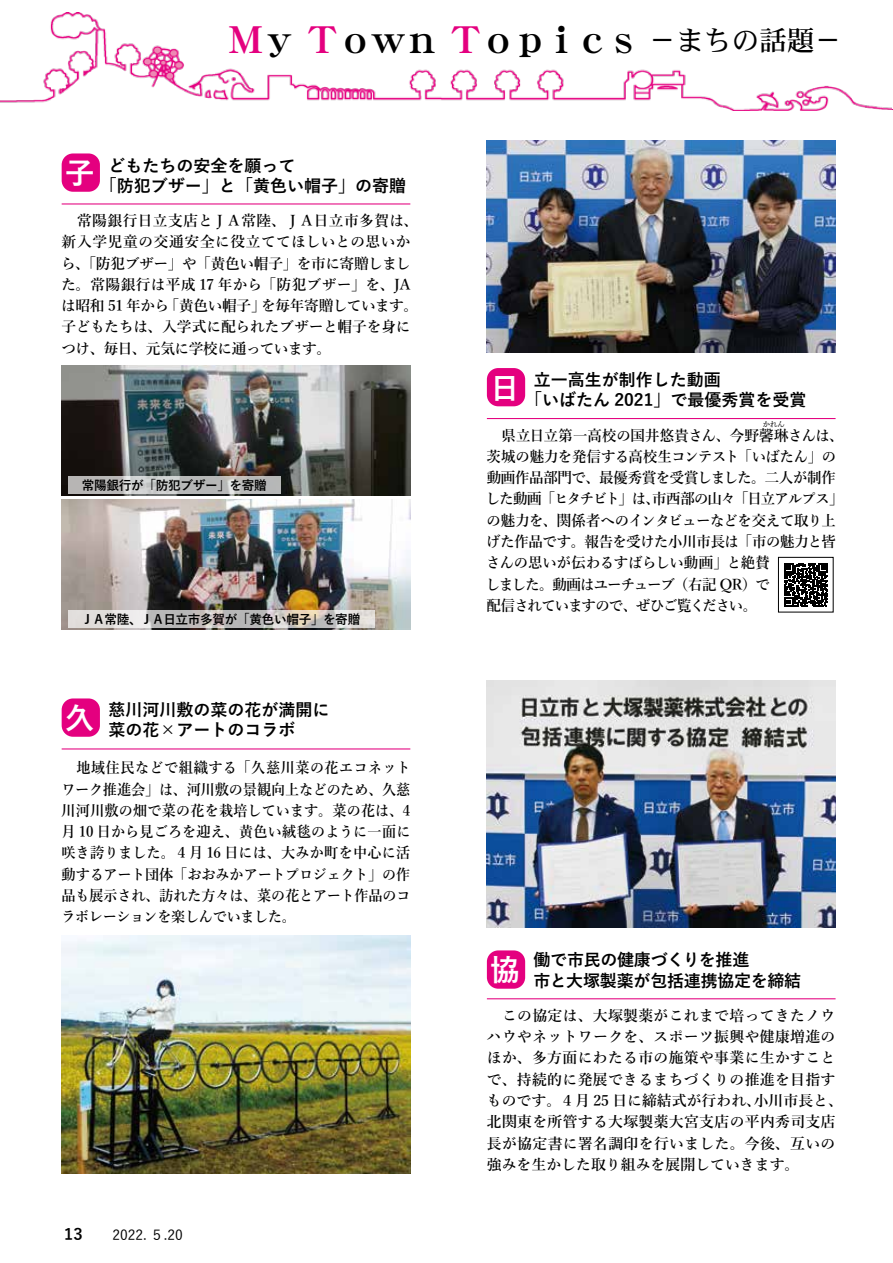
<style>
.page{position:relative;width:893px;height:1263px;background:#fff}
.page>*{position:absolute;margin:0;border:0;box-sizing:border-box;transform-origin:0 0}
.t1{font:37.2px "DFHS Mincho W9 WINP RKSJ H";letter-spacing:-.12em;color:#000}
.t2{font:700 37.2px "Yu Gothic";color:#000;scale:.8 1}
.t3{font:700 29.7px "Yu Gothic";color:#fff}
.t4{font:27.6px "DFHS Mincho W5 WINP RKSJ H";color:#000}
.t5{font:700 16.95px "Yu Gothic";color:#000}
.t6{font:700 16.95px "Yu Gothic";letter-spacing:-.02em;color:#000}
.t7{font:700 15.9px "Yu Gothic";color:#000}
.t8{font:600 14.85px/21.3px "Yu Mincho";letter-spacing:.02em;color:#000}
.t9{font:600 14.85px/21.3px "Yu Mincho";letter-spacing:-.005em;color:#000;text-align:justify;scale:.95 1}
.t10{font:600 14.85px/21.3px "Yu Mincho";letter-spacing:-.035em;color:#000}
.t11{font:600 14.85px/21.3px "Yu Mincho";letter-spacing:-.025em;color:#000}
.t12{font:600 14.85px "Yu Mincho";letter-spacing:-.005em;color:#000}
.t13{font:600 14.85px "Yu Mincho";letter-spacing:-.03em;color:#000}
.t14{font:600 14.85px "Yu Mincho";letter-spacing:.035em;color:#000}
.t15{font:600 14.85px "Yu Mincho";letter-spacing:-.04em;color:#000}
.t16{font:500 13.8px "Yu Gothic";color:#000}
.t17{font:700 12.75px "Yu Gothic";letter-spacing:-.025em;color:#000}
.t18{font:600 7.5px "Yu Mincho";color:#000}
.s1{color:#e4007f}
.s2{font-family:"Yu Gothic";font-weight:700}
.s3{font-size:29.7px;color:#fff}
</style>
<div class="page">
<img style="left:0;top:13px;width:892px;height:98px">
<hr style="left:62px;top:203px;width:348px;height:1px;background:#e4007f">
<div style="left:62px;top:153px;width:38px;height:39px;background:#e4007f;border-radius:11px"></div>
<hr style="left:487px;top:418px;width:349px;height:1px;background:#e4007f">
<div style="left:487px;top:368px;width:38px;height:38px;background:#e4007f;border-radius:11px"></div>
<hr style="left:487px;top:998px;width:349px;height:1px;background:#e4007f">
<div style="left:487px;top:950px;width:38px;height:39px;background:#e4007f;border-radius:11px"></div>
<hr style="left:62px;top:748px;width:348px;height:1px;background:#e4007f">
<div style="left:62px;top:698px;width:38px;height:39px;background:#e4007f;border-radius:11px"></div>
<img style="left:487px;top:140px;width:349px;height:213px">
<img style="left:62px;top:935px;width:348px;height:239px">
<img style="left:487px;top:680px;width:349px;height:247px">
<img style="left:62px;top:366px;width:348px;height:129px">
<img style="left:62px;top:500px;width:348px;height:129px">
<svg style="left:68px;top:476px;width:213px;height:17px;background:#bfbfbe"></svg>
<svg style="left:68px;top:610px;width:306px;height:17px;background:#d2cecb"></svg>
<svg style="left:784px;top:563px;width:44px;height:44px"></svg>
<div style="left:778px;top:557px;width:55px;height:55px;border:1px solid #000"></div>
<h1 class="t1" style="left:227px;top:21px;width:452px"><span class="s1">Ｍ</span>ｙ<span class="s1">Ｔ</span>ｏｗｎ<span class="s1">Ｔ</span>ｏｐｉｃｓ<span class="s2">－</span></h1>
<h3 class="t4" style="left:676px;top:26px;width:140px">まちの話題</h3>
<h1 class="t2" style="left:813px;top:20px;width:39px">－</h1>
<p class="t5" style="left:65px;top:156px;width:232px"><span class="s3">子</span> どもたちの安全を願って</p>
<p class="t5" style="left:100px;top:176px;width:308px">「防犯ブザー」と「黄色い帽子」の寄贈</p>
<p class="t8" style="left:62px;top:210px;width:358px">　常陽銀行日立支店とＪＡ常陸、ＪＡ日立市多賀は、</p>
<p class="t14" style="left:62px;top:234px;width:350px">新入学児童の交通安全に役立ててほしいとの思いか</p>
<p class="t13" style="left:61px;top:255px;width:351px">ら、「防犯ブザー」や「黄色い帽子」を市に寄贈しまし</p>
<p class="t8" style="left:61px;top:274px;width:350px">た。常陽銀行は平成 17 年から「防犯ブザー」を、JA</p>
<p class="t15" style="left:261px;top:297px;width:159px">を毎年寄贈しています。</p>
<p class="t12" style="left:165px;top:297px;width:103px">「黄色い帽子」</p>
<p class="t11" style="left:61px;top:295px;width:351px">は昭和 51 年から<br>子どもたちは、入学式に配られたブザーと帽子を身につけ、毎日、元気に学校に通っています。</p>
<p class="t17" style="left:82px;top:478px;width:186px">常陽銀行が「防犯ブザー」を寄贈</p>
<p class="t17" style="left:81px;top:612px;width:281px">ＪＡ常陸、ＪＡ日立市多賀が「黄色い帽子」を寄贈</p>
<p class="t5" style="left:65px;top:700px;width:266px"><span class="s3">久</span> 慈川河川敷の菜の花が満開に</p>
<p class="t5" style="left:108px;top:720px;width:189px">菜の花×アートのコラボ</p>
<p class="t9" style="left:61px;top:757px;width:369px">　地域住民などで組織する「久慈川菜の花エコネットワーク推進会」は、河川敷の景観向上などのため、久慈川河川敷の畑で菜の花を栽培しています。菜の花は、4月 10 日から見ごろを迎え、黄色い絨毯のように一面に咲き誇りました。４月 16 日には、大みか町を中心に活動するアート団体「おおみかアートプロジェクト」の作品も展示され、訪れた方々は、菜の花とアート作品のコラボレーションを楽しんでいました。</p>
<p class="t7" style="left:64px;top:1225px;width:20px">13</p>
<p class="t16" style="left:112px;top:1222px;width:72px">2022. ５.20</p>
<p class="t5" style="left:490px;top:370px;width:232px"><span class="s3">日</span> 立一高生が制作した動画</p>
<p class="t5" style="left:525px;top:390px;width:283px">「いばたん 2021」で最優秀賞を受賞</p>
<p class="t18" style="left:763px;top:420px;width:24px">かれん</p>
<p class="t10" style="left:486px;top:446px;width:359px">茨城の魅力を発信する高校生コンテスト「いばたん」の動画作品部門で、最優秀賞を受賞しました。二人が制作した動画「ヒタチビト」は市西部の山々「日立アルプス「</p>
<p class="t10" style="left:486px;top:489px;width:351px;text-indent:159px">、<br>の魅力を、関係者へのインタビューなどを交えて取り上げた作品です。報告を受けた小川市長は「市の魅力と皆さんの思いが伝わるすばらしい動画」と絶賛<br>しました。動画はユーチューブ（右記 QR）で<br>配信されていますので、ぜひご覧ください。</p>
<p class="t12" style="left:487px;top:427px;width:358px">　県立日立第一高校の国井悠貴さん、今野馨琳さんは、</p>
<h2 class="t3" style="left:490px;top:953px;width:31px">協</h2>
<p class="t6" style="left:534px;top:951px;width:217px">働で市民の健康づくりを推進</p>
<p class="t5" style="left:533px;top:971px;width:269px">市と大塚製薬が包括連携協定を締結</p>
<p class="t8" style="left:487px;top:1005px;width:350px">　この協定は、大塚製薬がこれまで培ってきたノウ</p>
<p class="t8" style="left:487px;top:1026px;width:350px">ハウやネットワークを、スポーツ振興や健康増進の</p>
<p class="t8" style="left:487px;top:1048px;width:350px">ほか、多方面にわたる市の施策や事業に生かすこと</p>
<p class="t8" style="left:487px;top:1069px;width:350px">で、持続的に発展できるまちづくりの推進を目指す</p>
<p class="t12" style="left:754px;top:1092px;width:91px">小川市長と、</p>
<p class="t8" style="left:487px;top:1090px;width:350px">ものです。４月 25 日に締結式が行われ、<br>北関東を所管する大塚製薬大宮支店の平内秀司支店長が協定書に署名調印を行いました。今後、互いの強みを生かした取り組みを展開していきます。</p>
</div>
